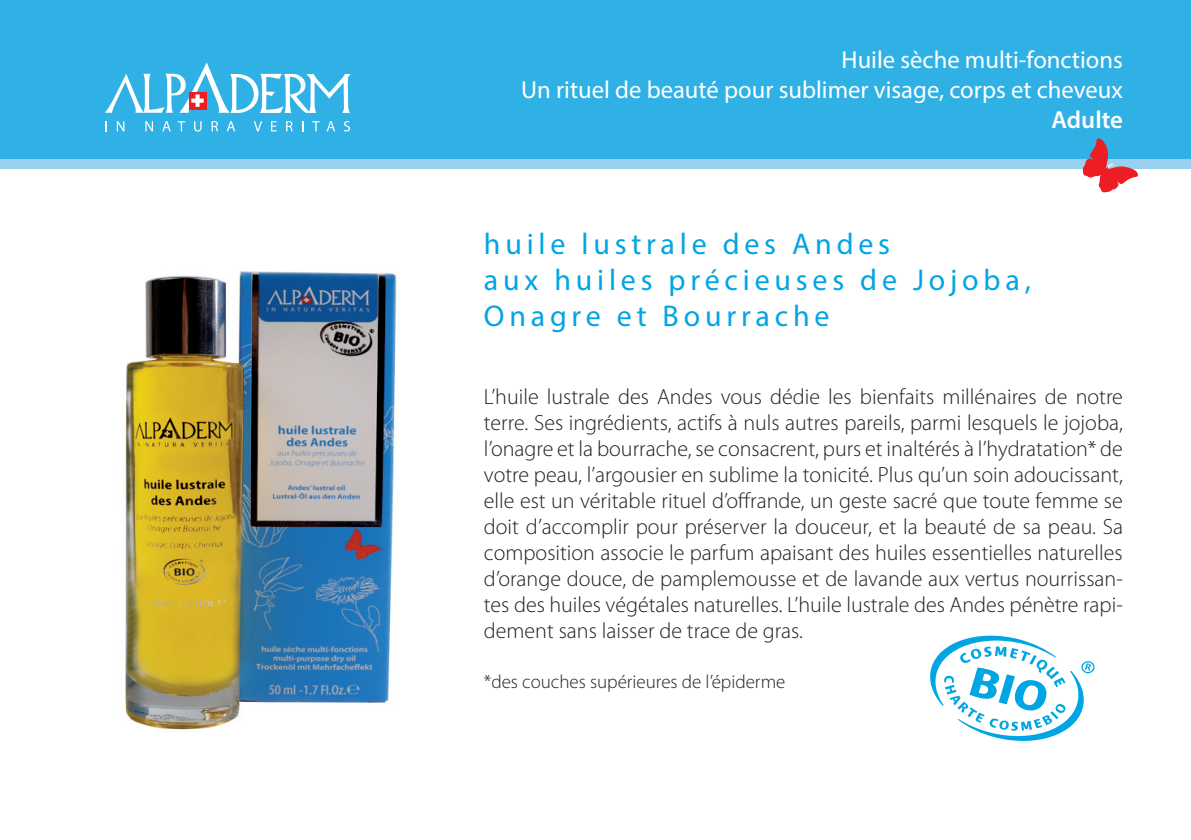
<style>
.page{position:relative;width:1191px;height:840px;background:#fff}
.page>*{position:absolute;margin:0;border:0;box-sizing:border-box;transform-origin:0 0}
.t1{font:30px/36px "Myriad Pro";letter-spacing:.16em;color:#00a5e3}
.t2{font:24.6px/29.6px "Myriad Pro";color:#fff;text-align:right}
.t3{font:600 24.6px "Myriad Pro";color:#fff}
.t4{font:300 22px/26px "Myriad Pro";color:#231f20;text-align:justify}
.t5{font:300 19px "Myriad Pro";color:#231f20}
</style>
<div class="page">
<div style="left:0;top:0;width:1191px;height:168px;background:#99cfef"></div>
<div style="left:0;top:0;width:1191px;height:159px;background:#30b1e5"></div>
<svg style="left:105px;top:62px;width:246px;height:51px"></svg>
<svg style="left:105px;top:121px;width:2px;height:10px"></svg>
<svg style="left:117px;top:121px;width:7px;height:10px"></svg>
<svg style="left:145px;top:121px;width:8px;height:10px"></svg>
<svg style="left:162px;top:121px;width:9px;height:10px"></svg>
<svg style="left:178px;top:121px;width:7px;height:10px"></svg>
<svg style="left:194px;top:121px;width:8px;height:10px"></svg>
<svg style="left:212px;top:121px;width:6px;height:10px"></svg>
<svg style="left:227px;top:121px;width:8px;height:10px"></svg>
<svg style="left:254px;top:121px;width:8px;height:10px"></svg>
<svg style="left:271px;top:121px;width:6px;height:10px"></svg>
<svg style="left:286px;top:121px;width:7px;height:10px"></svg>
<svg style="left:312px;top:121px;width:8px;height:10px"></svg>
<svg style="left:327px;top:121px;width:8px;height:10px"></svg>
<svg style="left:344px;top:121px;width:6px;height:10px"></svg>
<svg style="left:1082px;top:138px;width:56px;height:54px"></svg>
<svg style="left:930px;top:635px;width:164px;height:106px"></svg>
<img style="left:125px;top:271px;width:272px;height:459px">
<p class="t2" style="left:521px;top:45px;width:603px">Huile sèche multi-fonctions<br>Un rituel de beauté pour sublimer visage, corps et cheveux</p>
<p class="t3" style="left:1051px;top:104px;width:73px">Adulte</p>
<h1 class="t1" style="left:484px;top:225px;width:548px">huile lustrale des Andes<br>aux huiles précieuses de Jojoba,<br>Onagre et Bourrache</h1>
<p class="t4" style="left:484px;top:383px;width:640px">L’huile lustrale des Andes vous dédie les bienfaits millénaires de notre terre. Ses ingrédients, actifs à nuls autres pareils, parmi lesquels le jojoba, l’onagre et la bourrache, se consacrent, purs et inaltérés à l’hydratation* de votre peau, l’argousier en sublime la tonicité. Plus qu’un soin adoucissant, elle est un véritable rituel d’offrande, un geste sacré que toute femme se doit d’accomplir pour préserver la douceur, et la beauté de sa peau. Sa composition associe le parfum apaisant des huiles essentielles naturelles d’orange douce, de pamplemousse et de lavande aux vertus nourrissan&shy;tes des huiles végétales naturelles. L’huile lustrale des Andes pénètre rapi&shy;dement sans laisser de trace de gras.</p>
<p class="t5" style="left:484px;top:671px;width:303px">*des couches supérieures de l’épiderme</p>
</div>
